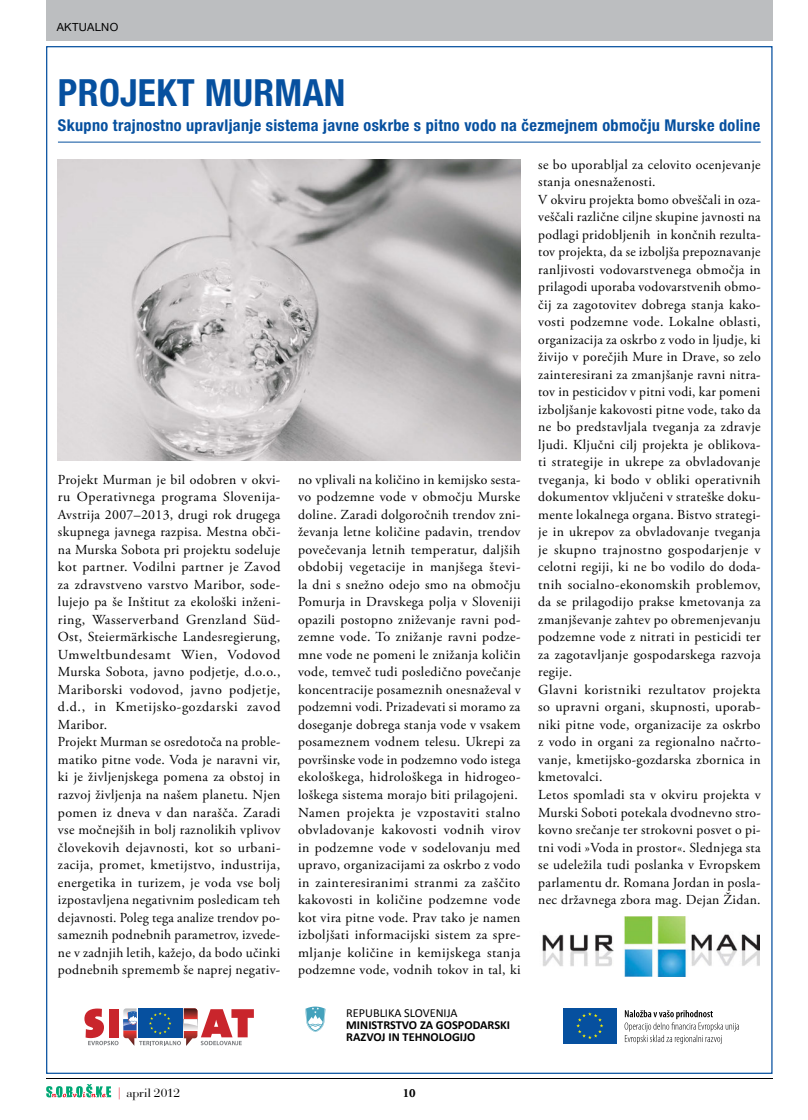
<style>
.page{position:relative;width:808px;height:1120px;background:#fff}
.page>*{position:absolute;margin:0;border:0;box-sizing:border-box;transform-origin:0 0}
.t1{font:700 condensed 37.5px "Helvetica Neue LT Pro";letter-spacing:.01em;color:#06509f}
.t2{font:700 condensed 16.25px "Helvetica Neue LT Pro";letter-spacing:.02em;color:#06509f}
.t3{font:13.75px/17.5px "Adobe Garamond Pro";letter-spacing:.025em;color:#000}
.t4{font:12.5px "Bauer Bodoni DOT";color:#000}
.t5{font:700 12.5px "Adobe Garamond Pro";color:#000}
.t6{font:700 12.25px/12.2px "Calibri";color:#000}
.t7{font:12.25px "Calibri";color:#000}
.t8{font:11.25px "Helvetica Neue LT Pro";letter-spacing:.025em;color:#000}
.s1{font-size:14.38px;color:#ed1b2f}
</style>
<div class="page">
<hr style="left:46px;top:1078px;width:726px;height:1px;background:#000">
<div style="left:46px;top:0;width:726px;height:41px;background:#bcbec0"></div>
<svg style="left:46px;top:1084px;width:65px;height:14px"></svg>
<hr style="left:58px;top:142px;width:703px;height:1px;background:#06509f">
<div style="left:563px;top:1008px;width:54px;height:35px;background:#06509f"></div>
<svg style="left:576px;top:1012px;width:27px;height:27px"></svg>
<svg style="left:625px;top:1010px;width:114px;height:34px"></svg>
<svg style="left:84px;top:1008px;width:170px;height:38px"></svg>
<img style="left:58px;top:159px;width:462px;height:301px">
<svg style="left:305px;top:1006px;width:20px;height:26px"></svg>
<img style="left:542px;top:917px;width:218px;height:60px">
<p class="t8" style="left:57px;top:20px;width:63px">AKTUALNO</p>
<h1 class="t1" style="left:58px;top:70px;width:289px">PROJEKT MURMAN</h1>
<p class="t2" style="left:58px;top:115px;width:704px">Skupno trajnostno upravljanje sistema javne oskrbe s pitno vodo na čezmejnem območju Murske doline</p>
<p class="t3" style="left:58px;top:471px;width:224px">Projekt Murman je bil odobren v okvi&shy;ru Operativnega programa Slovenija-Avstrija 2007–2013, drugi rok drugega skupnega javnega razpisa. Mestna obči&shy;na Murska Sobota pri projektu sodeluje kot partner. Vodilni partner je Zavod za zdravstveno varstvo Maribor, sode&shy;lujejo pa še Inštitut za ekološki inženi&shy;ring, Wasserverband Grenzland Süd-Ost, Steiermärkische Landesregierung, Umweltbundesamt Wien, Vodovod Murska Sobota, javno podjetje, d.o.o., Mariborski vodovod, javno podjetje, d.d., in Kmetijsko-gozdarski zavod Maribor.<br>Projekt Murman se osredotoča na proble&shy;matiko pitne vode. Voda je naravni vir, ki je življenjskega pomena za obstoj in razvoj življenja na našem planetu. Njen pomen iz dneva v dan narašča. Zaradi vse močnejših in bolj raznolikih vplivov človekovih dejavnosti, kot so urbani&shy;zacija, promet, kmetijstvo, industrija, energetika in turizem, je voda vse bolj izpostavljena negativnim posledicam teh dejavnosti. Poleg tega analize trendov po&shy;sameznih podnebnih parametrov, izvede&shy;ne v zadnjih letih, kažejo, da bodo učinki podnebnih sprememb še naprej negativ-</p>
<p class="t3" style="left:298px;top:471px;width:224px">no vplivali na količino in kemijsko sesta&shy;vo podzemne vode v območju Murske doline. Zaradi dolgoročnih trendov zni&shy;ževanja letne količine padavin, trendov povečevanja letnih temperatur, daljših obdobij vegetacije in manjšega števi&shy;la dni s snežno odejo smo na območju Pomurja in Dravskega polja v Sloveniji opazili postopno zniževanje ravni pod&shy;zemne vode. To znižanje ravni podze&shy;mne vode ne pomeni le znižanja količin vode, temveč tudi posledično povečanje koncentracije posameznih onesnaževal v podzemni vodi. Prizadevati si moramo za doseganje dobrega stanja vode v vsakem posameznem vodnem telesu. Ukrepi za površinske vode in podzemno vodo istega ekološkega, hidrološkega in hidrogeo&shy;loškega sistema morajo biti prilagojeni.<br>Namen projekta je vzpostaviti stalno obvladovanje kakovosti vodnih virov in podzemne vode v sodelovanju med upravo, organizacijami za oskrbo z vodo in zainteresiranimi stranmi za zaščito kakovosti in količine podzemne vode kot vira pitne vode. Prav tako je namen izboljšati informacijski sistem za spre&shy;mljanje količine in kemijskega stanja podzemne vode, vodnih tokov in tal, ki</p>
<p class="t7" style="left:346px;top:1005px;width:113px">REPUBLIKA SLOVENIJA</p>
<p class="t6" style="left:346px;top:1019px;width:165px">MINISTRSTVO ZA GOSPODARSKI<br>RAZVOJ IN TEHNOLOGIJO</p>
<p class="t3" style="left:538px;top:156px;width:224px">se bo uporabljal za celovito ocenjevanje stanja onesnaženosti.<br>V okviru projekta bomo obveščali in oza&shy;veščali različne ciljne skupine javnosti na podlagi pridobljenih in končnih rezulta&shy;tov projekta, da se izboljša prepoznavanje ranljivosti vodovarstvenega območja in prilagodi uporaba vodovarstvenih obmo&shy;čij za zagotovitev dobrega stanja kako&shy;vosti podzemne vode. Lokalne oblasti, organizacija za oskrbo z vodo in ljudje, ki živijo v porečjih Mure in Drave, so zelo zainteresirani za zmanjšanje ravni nitra&shy;tov in pesticidov v pitni vodi, kar pomeni izboljšanje kakovosti pitne vode, tako da ne bo predstavljala tveganja za zdravje ljudi. Ključni cilj projekta je oblikova&shy;ti strategije in ukrepe za obvladovanje tveganja, ki bodo v obliki operativnih dokumentov vključeni v strateške doku&shy;mente lokalnega organa. Bistvo strategi&shy;je in ukrepov za obvladovanje tveganja je skupno trajnostno gospodarjenje v celotni regiji, ki ne bo vodilo do doda&shy;tnih socialno-ekonomskih problemov, da se prilagodijo prakse kmetovanja za zmanjševanje zahtev po obremenjevanju podzemne vode z nitrati in pesticidi ter za zagotavljanje gospodarskega razvoja regije.<br>Glavni koristniki rezultatov projekta so upravni organi, skupnosti, uporab&shy;niki pitne vode, organizacije za oskrbo z vodo in organi za regionalno načrto&shy;vanje, kmetijsko-gozdarska zbornica in kmetovalci.<br>Letos spomladi sta v okviru projekta v Murski Soboti potekala dvodnevno stro&shy;kovno srečanje ter strokovni posvet o pi&shy;tni vodi »Voda in prostor«. Slednjega sta se udeležila tudi poslanka v Evropskem parlamentu dr. Romana Jordan in posla&shy;nec državnega zbora mag. Dejan Židan.</p>
<p class="t4" style="left:116px;top:1085px;width:66px"><span class="s1">|</span> april 2012</p>
<p class="t5" style="left:403px;top:1086px;width:14px">10</p>
</div>
